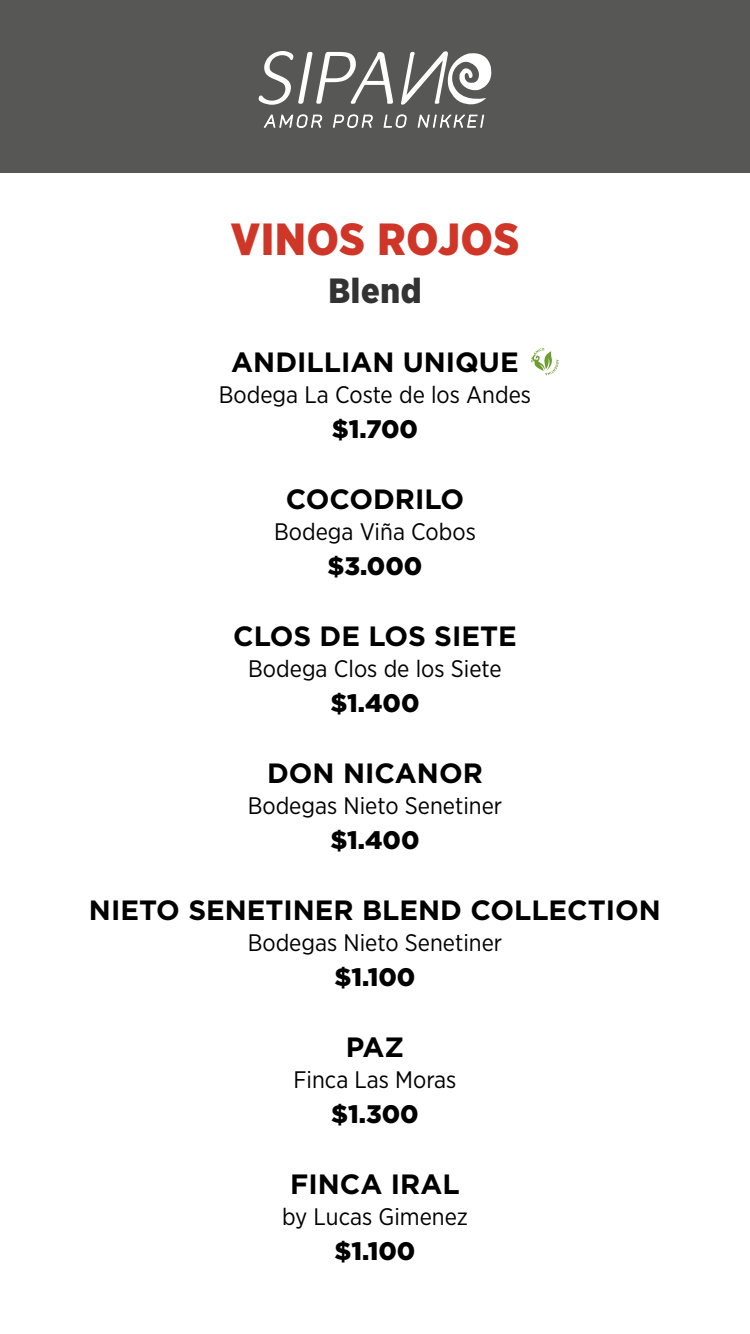
<style>
.page{position:relative;width:750px;height:1334px;background:#fff}
.page>*{position:absolute;margin:0;border:0;box-sizing:border-box;transform-origin:0 0}
.t1{font:900 45px "Gotham Narrow";letter-spacing:.02em;color:#cf3628}
.t2{font:900 35px "Gotham Narrow";letter-spacing:.02em;color:#333}
.t3{font:700 27.9px "Gotham";color:#000}
.t4{font:900 25.3px "Gotham";color:#000}
.t5{font:23.9px "Gotham Narrow";color:#000}
</style>
<div class="page">
<div style="left:0;top:0;width:750px;height:172px;background:#575756"></div>
<svg style="left:258px;top:51px;width:234px;height:77px"></svg>
<svg style="left:531px;top:348px;width:28px;height:27px"></svg>
<h1 class="t1" style="left:231px;top:209px;width:290px">VINOS ROJOS</h1>
<h2 class="t2" style="left:328px;top:268px;width:95px">Blend</h2>
<p class="t3" style="left:231px;top:343px;width:289px">ANDI LLIAN UNIQUE</p>
<p class="t5" style="left:219px;top:380px;width:314px">Bodega La Coste de los Andes</p>
<p class="t4" style="left:332px;top:412px;width:88px">$1.700</p>
<p class="t3" style="left:286px;top:480px;width:180px">COCODRILO</p>
<p class="t5" style="left:274px;top:517px;width:203px">Bodega Viña Cobos</p>
<p class="t4" style="left:328px;top:549px;width:96px">$3.000</p>
<p class="t3" style="left:233px;top:617px;width:285px">CLOS DE LOS SIETE</p>
<p class="t5" style="left:248px;top:654px;width:255px">Bodega Clos de los Siete</p>
<p class="t4" style="left:330px;top:686px;width:91px">$1.400</p>
<p class="t3" style="left:267px;top:754px;width:217px">DON N ICANOR</p>
<p class="t5" style="left:248px;top:790px;width:256px">Bodegas Nieto Senetiner</p>
<p class="t4" style="left:330px;top:823px;width:91px">$1.400</p>
<p class="t3" style="left:89px;top:891px;width:574px">N IETO SENETINER BLEND COLLECTION</p>
<p class="t5" style="left:248px;top:927px;width:256px">Bodegas Nieto Senetiner</p>
<p class="t4" style="left:335px;top:960px;width:82px">$1.100</p>
<p class="t3" style="left:346px;top:1028px;width:60px">PAZ</p>
<p class="t5" style="left:293px;top:1064px;width:165px">Finca Las Moras</p>
<p class="t4" style="left:331px;top:1097px;width:89px">$1.300</p>
<p class="t3" style="left:290px;top:1165px;width:171px">FINCA IRAL</p>
<p class="t5" style="left:282px;top:1201px;width:187px">by Lucas Gimenez</p>
<p class="t4" style="left:335px;top:1234px;width:82px">$1.100</p>
</div>
